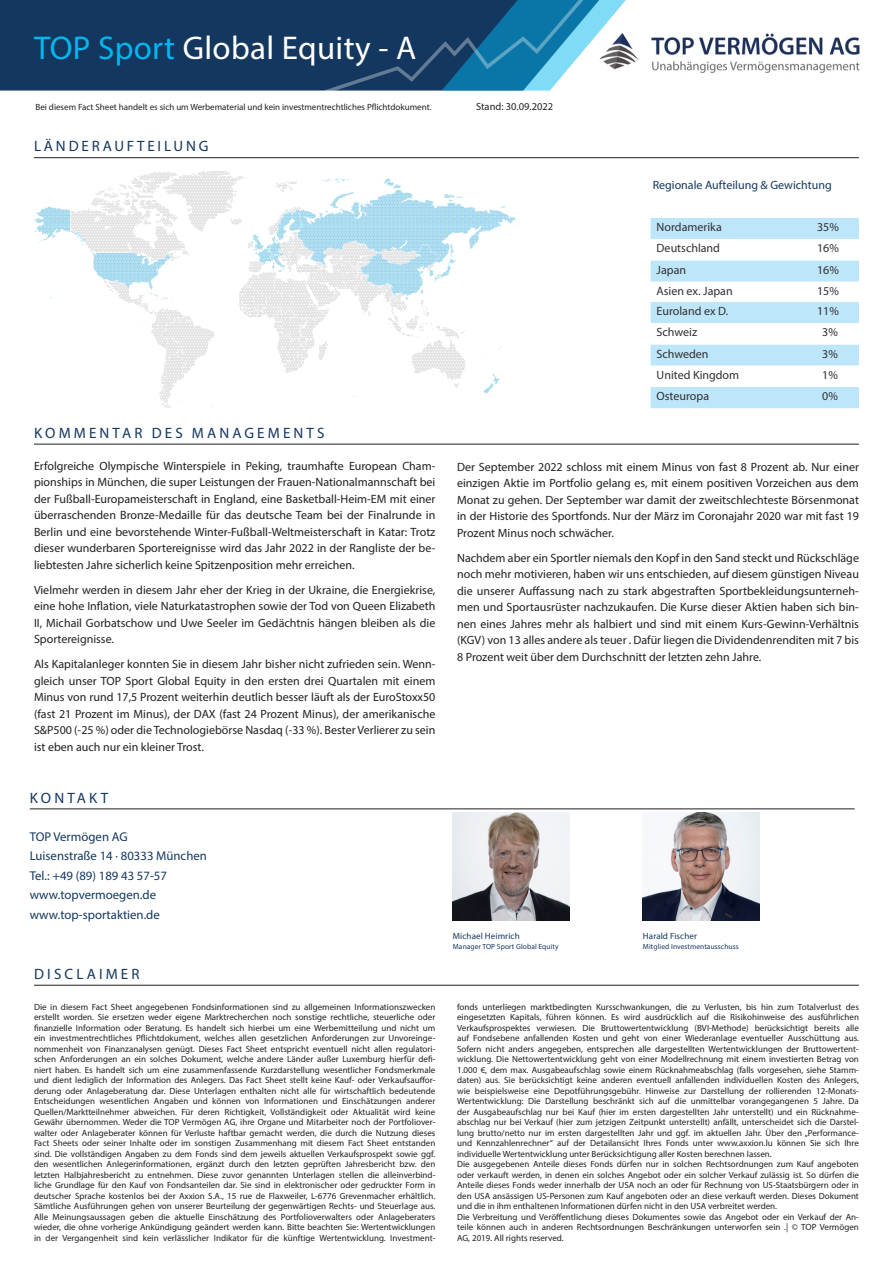
<style>
.page{position:relative;width:893px;height:1263px;background:#fff}
.page>*{position:absolute;margin:0;border:0;box-sizing:border-box;transform-origin:0 0}
.t1{font:33px "Myriad Pro";letter-spacing:.01em;color:#fff}
.Copy_The_Sans{font:15px "Myriad Pro";letter-spacing:.21em;color:#14375f}
.Copy_The_Sans-2{font:15px "Myriad Pro";letter-spacing:.19em;color:#14375f}
.Copy_The_Sans-3{font:12.75px "Myriad Pro";color:#14375f}
.Copy_The_Sans-4{font:12px/16.5px "Myriad Pro";color:#231f20;text-align:justify}
.Copy_The_Sans-5{font:12px "Myriad Pro";color:#14375f}
.Copy_The_Sans-6{font:10.5px "Myriad Pro";color:#231f20}
.Copy_The_Sans-7{font:9px/10.5px "Myriad Pro";color:#231f20;text-align:justify}
.t2{font:9px "Myriad Pro";letter-spacing:.01em;color:#14375f}
.t3{font:7.5px "Myriad Pro";letter-spacing:.01em;color:#14375f}
.s1{color:#00b7f0}
</style>
<div class="page">
<img style="left:626px;top:33px;width:234px;height:40px">
<svg style="left:651px;top:218px;width:208px;height:190px"></svg>
<hr style="left:34px;top:157px;width:825px;height:1px;background:#231f20">
<hr style="left:34px;top:444px;width:825px;height:1px;background:#231f20">
<hr style="left:34px;top:985px;width:825px;height:1px;background:#231f20">
<hr style="left:30px;top:808px;width:825px;height:1px;background:#231f20">
<img style="left:34px;top:171px;width:482px;height:237px">
<div style="left:0;top:0;width:323px;height:91px;background:#14375f"></div>
<svg style="left:323px;top:0;width:303px;height:91px;background:#396f93"></svg>
<img style="left:453px;top:813px;width:116px;height:107px">
<img style="left:643px;top:813px;width:116px;height:107px">
<p class="t1" style="left:34px;top:28px;width:384px"><span class="s1">TOP Sport</span> Global Equity - A</p>
<p class="Copy_The_Sans-7" style="left:36px;top:101px;width:398px">Bei diesem Fact Sheet handelt es sich um Werbematerial und kein investmentrechtliches Pflichtdokument.</p>
<p class="Copy_The_Sans-6" style="left:476px;top:100px;width:79px">Stand: 30.09.2022</p>
<p class="Copy_The_Sans-2" style="left:34px;top:137px;width:176px">LÄNDERAUFTEILUNG</p>
<p class="Copy_The_Sans" style="left:34px;top:424px;width:292px">KOMMENTAR DES MANAGEMENTS</p>
<p class="Copy_The_Sans-4" style="left:34px;top:457px;width:403px">Erfolgreiche Olympische Winterspiele in Peking, traumhafte European Cham&shy;pionships in München, die super Leistungen der Frauen-Nationalmannschaft bei der Fußball-Europameisterschaft in England, eine Basketball-Heim-EM mit einer überraschenden Bronze-Medaille für das deutsche Team bei der Finalrunde in Berlin und eine bevorstehende Winter-Fußball-Weltmeisterschaft in Katar: Trotz dieser wunderbaren Sportereignisse wird das Jahr 2022 in der Rangliste der be&shy;liebtesten Jahre sicherlich keine Spitzenposition mehr erreichen.</p>
<p class="Copy_The_Sans-4" style="left:34px;top:581px;width:403px">Vielmehr werden in diesem Jahr eher der Krieg in der Ukraine, die Energiekrise, eine hohe Inflation, viele Naturkatastrophen sowie der Tod von Queen Elizabeth II, Michail Gorbatschow und Uwe Seeler im Gedächtnis hängen bleiben als die Sportereignisse.</p>
<p class="Copy_The_Sans-4" style="left:34px;top:656px;width:403px">Als Kapitalanleger konnten Sie in diesem Jahr bisher nicht zufrieden sein. Wenn&shy;gleich unser TOP Sport Global Equity in den ersten drei Quartalen mit einem Minus von rund 17,5 Prozent weiterhin deutlich besser läuft als der EuroStoxx50 (fast 21 Prozent im Minus), der DAX (fast 24 Prozent Minus), der amerikanische S&amp;P500 (-25 %) oder die Technologiebörse Nasdaq (-33 %). Bester Verlierer zu sein ist eben auch nur ein kleiner Trost.</p>
<p class="Copy_The_Sans" style="left:30px;top:788px;width:80px">KONTAKT</p>
<p class="Copy_The_Sans-3" style="left:30px;top:828px;width:99px">TOP Vermögen AG</p>
<p class="Copy_The_Sans-3" style="left:30px;top:848px;width:179px">Luisenstraße 14 · 80333 München</p>
<p class="Copy_The_Sans-3" style="left:30px;top:867px;width:139px">Tel.: +49 (89) 189 43 57-57</p>
<p class="Copy_The_Sans-3" style="left:30px;top:887px;width:128px">www.topvermoegen.de</p>
<p class="Copy_The_Sans-3" style="left:30px;top:906px;width:132px">www.top-sportaktien.de</p>
<p class="Copy_The_Sans" style="left:34px;top:965px;width:107px">DISCLAIMER</p>
<p class="Copy_The_Sans-7" style="left:34px;top:1001px;width:403px">Die in diesem Fact Sheet angegebenen Fondsinformationen sind zu allgemeinen Informationszwecken erstellt worden. Sie ersetzen weder eigene Marktrecherchen noch sonstige rechtliche, steuerliche oder finanzielle Information oder Beratung. Es handelt sich hierbei um eine Werbemitteilung und nicht um ein investmentrechtliches Pflichtdokument, welches allen gesetzlichen Anforderungen zur Unvoreinge&shy;nommenheit von Finanzanalysen genügt. Dieses Fact Sheet entspricht eventuell nicht allen regulatori&shy;schen Anforderungen an ein solches Dokument, welche andere Länder außer Luxemburg hierfür defi&shy;niert haben. Es handelt sich um eine zusammenfassende Kurzdarstellung wesentlicher Fondsmerkmale und dient lediglich der Information des Anlegers. Das Fact Sheet stellt keine Kauf- oder Verkaufsauffor&shy;derung oder Anlageberatung dar. Diese Unterlagen enthalten nicht alle für wirtschaftlich bedeutende Entscheidungen wesentlichen Angaben und können von Informationen und Einschätzungen anderer Quellen/Marktteilnehmer abweichen. Für deren Richtigkeit, Vollständigkeit oder Aktualität wird keine Gewähr übernommen. Weder die TOP Vermögen AG, ihre Organe und Mitarbeiter noch der Portfoliover&shy;walter oder Anlageberater können für Verluste haftbar gemacht werden, die durch die Nutzung dieses Fact Sheets oder seiner Inhalte oder im sonstigen Zusammenhang mit diesem Fact Sheet entstanden sind. Die vollständigen Angaben zu dem Fonds sind dem jeweils aktuellen Verkaufsprospekt sowie ggf. den wesentlichen Anlegerinformationen, ergänzt durch den letzten geprüften Jahresbericht bzw. den letzten Halbjahresbericht zu entnehmen. Diese zuvor genannten Unterlagen stellen die alleinverbind&shy;liche Grundlage für den Kauf von Fondsanteilen dar. Sie sind in elektronischer oder gedruckter Form in deutscher Sprache kostenlos bei der Axxion S.A., 15 rue de Flaxweiler, L-6776 Grevenmacher erhältlich.<br>Sämtliche Ausführungen gehen von unserer Beurteilung der gegenwärtigen Rechts- und Steuerlage aus.<br>Alle Meinungsaussagen geben die aktuelle Einschätzung des Portfolioverwalters oder Anlageberaters wieder, die ohne vorherige Ankündigung geändert werden kann. Bitte beachten Sie: Wertentwicklungen in der Vergangenheit sind kein verlässlicher Indikator für die künftige Wertentwicklung. Investment-</p>
<p class="Copy_The_Sans-5" style="left:653px;top:177px;width:181px">Regionale Aufteilung &amp; Gewichtung</p>
<h3 class="Copy_The_Sans-4" style="left:657px;top:219px;width:67px">Nordamerika</h3>
<h3 class="Copy_The_Sans-4" style="left:817px;top:219px;width:23px">35%</h3>
<h3 class="Copy_The_Sans-4" style="left:657px;top:240px;width:65px">Deutschland</h3>
<h3 class="Copy_The_Sans-4" style="left:817px;top:240px;width:23px">16%</h3>
<h3 class="Copy_The_Sans-4" style="left:657px;top:261px;width:31px">Japan</h3>
<h3 class="Copy_The_Sans-4" style="left:817px;top:261px;width:23px">16%</h3>
<h3 class="Copy_The_Sans-4" style="left:657px;top:282px;width:78px">Asien ex. Japan</h3>
<h3 class="Copy_The_Sans-4" style="left:817px;top:282px;width:23px">15%</h3>
<h3 class="Copy_The_Sans-4" style="left:657px;top:303px;width:73px">Euroland ex D.</h3>
<h3 class="Copy_The_Sans-4" style="left:817px;top:303px;width:23px">11%</h3>
<h3 class="Copy_The_Sans-4" style="left:657px;top:324px;width:42px">Schweiz</h3>
<h3 class="Copy_The_Sans-4" style="left:822px;top:324px;width:17px">3%</h3>
<h3 class="Copy_The_Sans-4" style="left:657px;top:345px;width:54px">Schweden</h3>
<h3 class="Copy_The_Sans-4" style="left:822px;top:345px;width:17px">3%</h3>
<h3 class="Copy_The_Sans-4" style="left:657px;top:366px;width:84px">United Kingdom</h3>
<h3 class="Copy_The_Sans-4" style="left:822px;top:366px;width:17px">1%</h3>
<h3 class="Copy_The_Sans-4" style="left:657px;top:388px;width:54px">Osteuropa</h3>
<h3 class="Copy_The_Sans-4" style="left:822px;top:388px;width:17px">0%</h3>
<p class="Copy_The_Sans-4" style="left:457px;top:458px;width:403px">Der September 2022 schloss mit einem Minus von fast 8 Prozent ab. Nur einer einzigen Aktie im Portfolio gelang es, mit einem positiven Vorzeichen aus dem Monat zu gehen. Der September war damit der zweitschlechteste Börsenmonat in der Historie des Sportfonds. Nur der März im Coronajahr 2020 war mit fast 19<br>Prozent Minus noch schwächer.</p>
<p class="Copy_The_Sans-4" style="left:457px;top:549px;width:403px">Nachdem aber ein Sportler niemals den Kopf in den Sand steckt und Rückschläge noch mehr motivieren, haben wir uns entschieden, auf diesem günstigen Niveau die unserer Auffassung nach zu stark abgestraften Sportbekleidungsunterneh&shy;men und Sportausrüster nachzukaufen. Die Kurse dieser Aktien haben sich bin&shy;nen eines Jahres mehr als halbiert und sind mit einem Kurs-Gewinn-Verhältnis (KGV) von 13 alles andere als teuer . Dafür liegen die Dividendenrenditen mit 7 bis 8 Prozent weit über dem Durchschnitt der letzten zehn Jahre.</p>
<p class="t2" style="left:453px;top:931px;width:68px">Michael Heimrich</p>
<p class="t3" style="left:453px;top:942px;width:107px">Manager TOP Sport Global Equity</p>
<p class="t2" style="left:643px;top:931px;width:56px">Harald Fischer</p>
<p class="t3" style="left:643px;top:942px;width:97px">Mitglied Investmentausschuss</p>
<p class="Copy_The_Sans-7" style="left:457px;top:1001px;width:403px">fonds unterliegen marktbedingten Kursschwankungen, die zu Verlusten, bis hin zum Totalverlust des eingesetzten Kapitals, führen können. Es wird ausdrücklich auf die Risikohinweise des ausführlichen Verkaufsprospektes verwiesen. Die Bruttowertentwicklung (BVI-Methode) berücksichtigt bereits alle auf Fondsebene anfallenden Kosten und geht von einer Wiederanlage eventueller Ausschüttung aus.<br>Sofern nicht anders angegeben, entsprechen alle dargestellten Wertentwicklungen der Bruttowertent&shy;wicklung. Die Nettowertentwicklung geht von einer Modellrechnung mit einem investierten Betrag von 1.000 €, dem max. Ausgabeaufschlag sowie einem Rücknahmeabschlag (falls vorgesehen, siehe Stamm&shy;daten) aus. Sie berücksichtigt keine anderen eventuell anfallenden individuellen Kosten des Anlegers, wie beispielsweise eine Depotführungsgebühr. Hinweise zur Darstellung der rollierenden 12-Monats-Wertentwicklung: Die Darstellung beschränkt sich auf die unmittelbar vorangegangenen 5 Jahre. Da der Ausgabeaufschlag nur bei Kauf (hier im ersten dargestellten Jahr unterstellt) und ein Rücknahme&shy;abschlag nur bei Verkauf (hier zum jetzigen Zeitpunkt unterstellt) anfällt, unterscheidet sich die Darstel&shy;lung brutto/netto nur im ersten dargestellten Jahr und ggf. im aktuellen Jahr. Über den „Performance&shy;und Kennzahlenrechner“ auf der Detailansicht Ihres Fonds unter www.axxion.lu können Sie sich Ihre individuelle Wertentwicklung unter Berücksichtigung aller Kosten berechnen lassen.</p>
<p class="Copy_The_Sans-7" style="left:457px;top:1159px;width:403px">Die ausgegebenen Anteile dieses Fonds dürfen nur in solchen Rechtsordnungen zum Kauf angeboten oder verkauft werden, in denen ein solches Angebot oder ein solcher Verkauf zulässig ist. So dürfen die Anteile dieses Fonds weder innerhalb der USA noch an oder für Rechnung von US-Staatsbürgern oder in den USA ansässigen US-Personen zum Kauf angeboten oder an diese verkauft werden. Dieses Dokument und die in ihm enthaltenen Informationen dürfen nicht in den USA verbreitet werden.</p>
<p class="Copy_The_Sans-7" style="left:457px;top:1211px;width:403px">Die Verbreitung und Veröffentlichung dieses Dokumentes sowie das Angebot oder ein Verkauf der An&shy;teile können auch in anderen Rechtsordnungen Beschränkungen unterworfen sein .| © TOP Vermögen AG, 2019. All rights reserved.</p>
</div>
